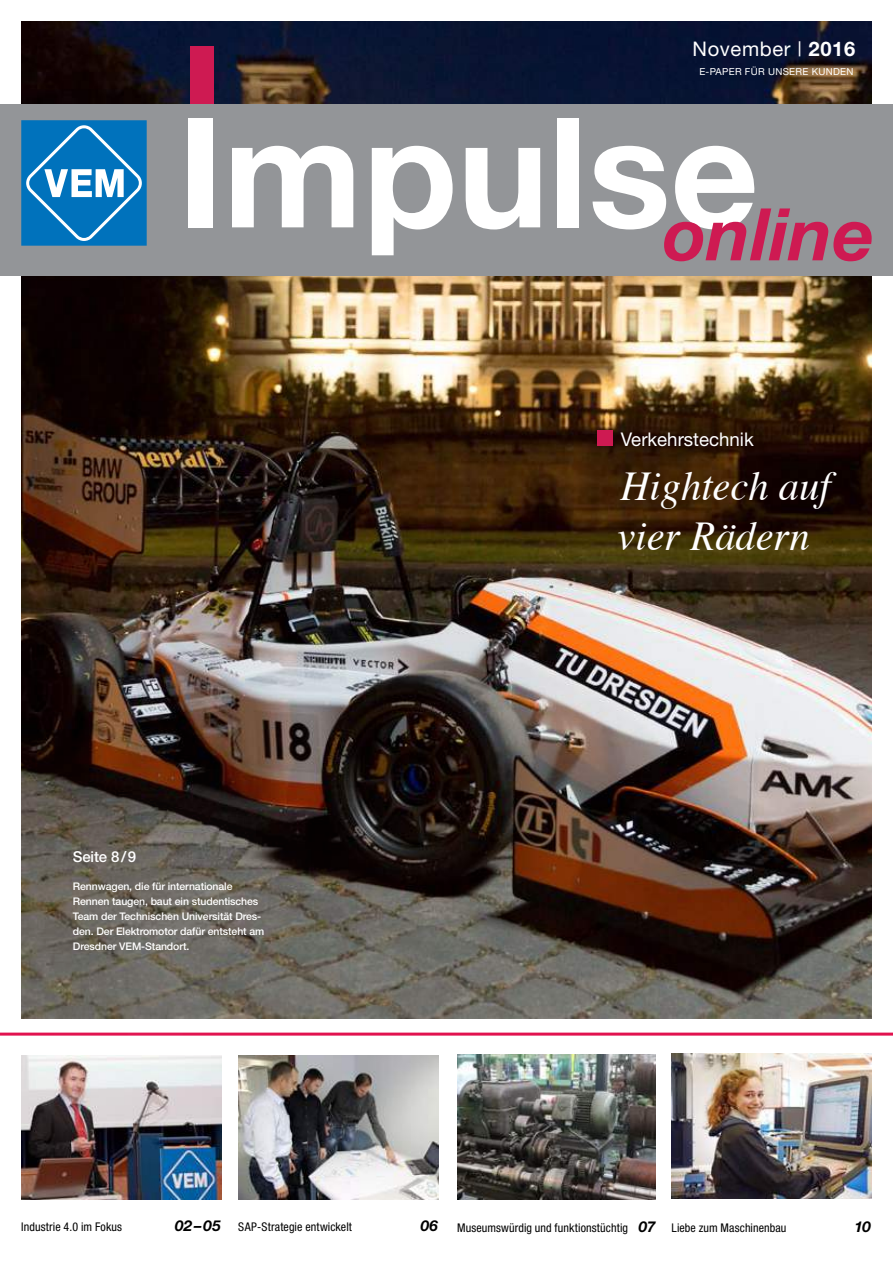
<style>
.page{position:relative;width:893px;height:1263px;background:#fff}
.page>*{position:absolute;margin:0;border:0;box-sizing:border-box;transform-origin:0 0}
.t1{font:700 153.6px "Helvetica Neue";color:#fff}
.t2{font:italic 700 72.6px "Helvetica Neue";color:#ce1a52}
.t3{font:italic 40.95px/50.2px "Times";color:#fff}
.t4{font:20.1px "Helvetica Neue";letter-spacing:.03em;color:#fff}
.t5{font:18.9px "Helvetica Neue";color:#fff}
.t6{font:500 15px "Helvetica Neue";letter-spacing:-.01em;color:#fff}
.t7{font:italic 700 15px "Helvetica Neue";color:#000}
.t8{font:condensed 12px "Helvetica Neue";letter-spacing:.01em;color:#000}
.t9{font:500 10.5px/15px "Helvetica Neue";letter-spacing:-.01em;color:#fff}
.t10{font:9.75px "Helvetica Neue";letter-spacing:.03em;color:#fff}
.s1{font-weight:700}
.s2{font-weight:700;font-style:italic;font-stretch:normal;font-size:15px}
</style>
<div class="page">
<img style="left:21px;top:21px;width:851px;height:997px">
<div style="left:0;top:104px;width:893px;height:172px;background:#939598"></div>
<div style="left:190px;top:47px;width:23px;height:57px;background:#ce1a52"></div>
<div style="left:21px;top:120px;width:126px;height:126px;background:#0072bc"></div>
<svg style="left:26px;top:125px;width:116px;height:116px"></svg>
<div style="left:597px;top:430px;width:16px;height:16px;background:#ce1a52"></div>
<hr style="left:0;top:1032px;width:893px;height:3px;background:#e1134f">
<div style="left:0;top:719px;width:401px;height:393px;background:#fff;opacity:.75"></div>
<img style="left:21px;top:1055px;width:200px;height:144px">
<img style="left:457px;top:1055px;width:198px;height:144px">
<img style="left:671px;top:1054px;width:200px;height:145px">
<img style="left:238px;top:1055px;width:200px;height:144px">
<h3 class="t4" style="left:693px;top:37px;width:164px">November | <span class="s1">2016</span></h3>
<p class="t10" style="left:699px;top:66px;width:156px">E-Paper FÜR UNSERE KUNDEN</p>
<h1 class="t1" style="left:178px;top:78px;width:583px">Im pulse</h1>
<h2 class="t2" style="left:663px;top:190px;width:213px">online</h2>
<h3 class="t6" style="left:73px;top:847px;width:65px">Seite 8/9</h3>
<p class="t9" style="left:73px;top:878px;width:193px">Rennwagen, die für internationale Rennen taugen, baut ein studentisches Team der Technischen Universität Dres&shy;den. Der Elektromotor dafür entsteht am Dresdner VEM-Standort.</p>
<h3 class="t5" style="left:621px;top:428px;width:134px">Verkehrstechnik</h3>
<h3 class="t3" style="left:617px;top:459px;width:215px">Hightech auf vier Rädern</h3>
<p class="t8" style="left:21px;top:1220px;width:102px">Industrie 4.0 im Fokus</p>
<p class="t8" style="left:175px;top:1220px;width:178px"><span class="s2">02–05</span> SAP-Strategie entwickelt</p>
<h3 class="t7" style="left:421px;top:1217px;width:19px">06</h3>
<p class="t8" style="left:457px;top:1221px;width:331px">Museumswürdig und funktionstüchtig <span class="s2">07</span> Liebe zum Maschinenbau</p>
<h3 class="t7" style="left:854px;top:1217px;width:18px">10</h3>
</div>
